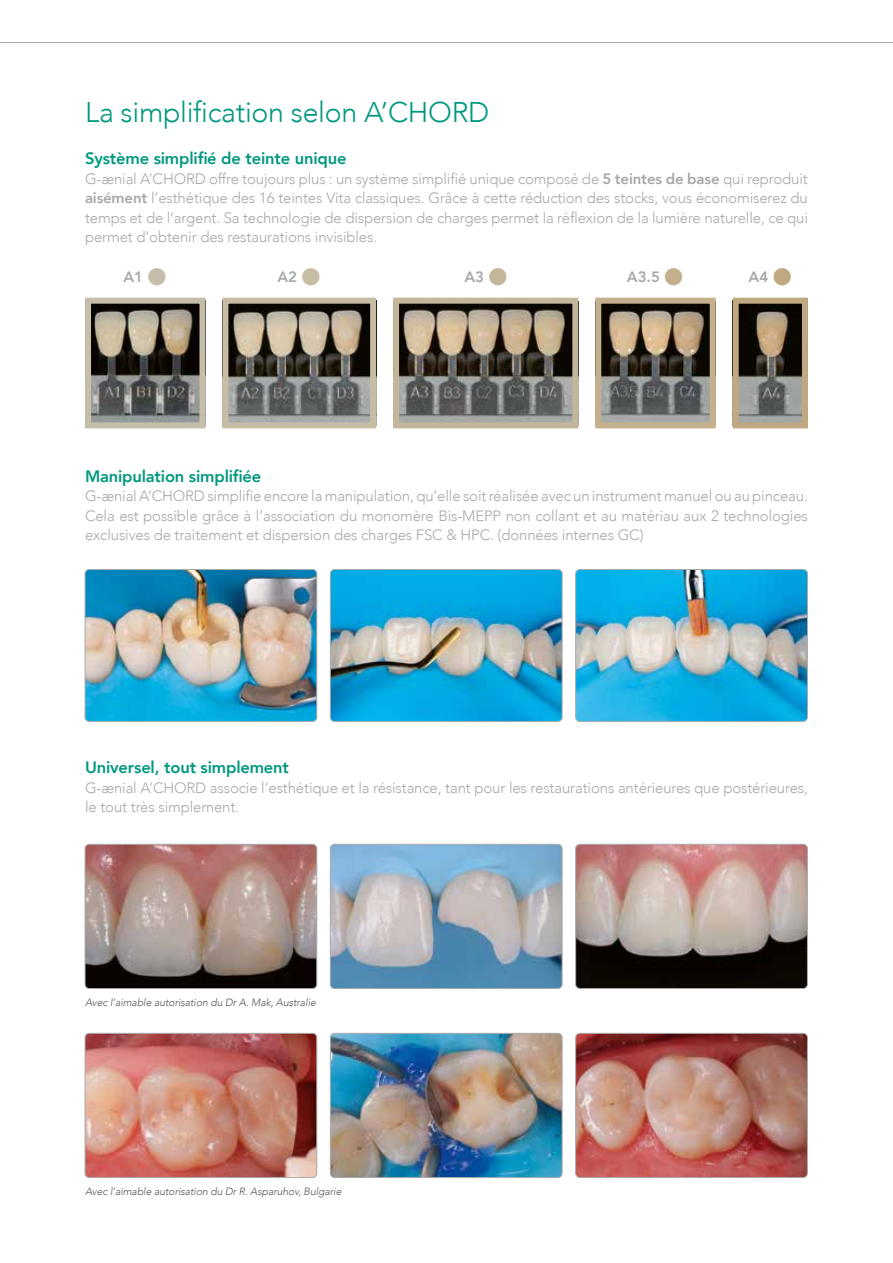
<style>
.page{position:relative;width:893px;height:1263px;background:#fff}
.page>*{position:absolute;margin:0;border:0;box-sizing:border-box;transform-origin:0 0}
.t1{font:300 28.5px "Avenir";letter-spacing:-.01em;color:#009880}
.t2{font:800 16.5px "Avenir";letter-spacing:-.01em;color:#009880}
.t3{font:300 15px/19.5px "Avenir";letter-spacing:-.01em;color:#a7a9a9;text-align:justify}
.t4{font:800 15px "Avenir";color:#a7a9a9}
.t5{font:italic 300 10.5px "Avenir";letter-spacing:-.01em;color:#555756}
.s1{font-weight:800}
.s2{color:#c4beaa}
.s3{color:#c7bda5}
.s4{color:#c3b69a}
.s5{color:#c5b08d}
.s6{color:#c0a881}
</style>
<div class="page">
<svg style="left:0;top:42px;width:893px;height:1px"></svg>
<img style="left:92px;top:305px;width:106px;height:116px">
<div style="left:85px;top:298px;width:120px;height:130px;border:6px solid #c4beaa"></div>
<img style="left:85px;top:569px;width:230px;height:152px">
<div style="left:85px;top:569px;width:232px;height:153px;border:1px solid #a7a9a9;border-radius:4px"></div>
<img style="left:85px;top:1033px;width:232px;height:144px">
<div style="left:85px;top:1033px;width:232px;height:145px;border:1px solid #a7a9a9;border-radius:4px"></div>
<img style="left:85px;top:844px;width:232px;height:144px">
<div style="left:85px;top:844px;width:232px;height:145px;border:1px solid #a7a9a9;border-radius:4px"></div>
<img style="left:332px;top:569px;width:230px;height:152px">
<div style="left:330px;top:569px;width:232px;height:153px;border:1px solid #a7a9a9;border-radius:4px"></div>
<img style="left:577px;top:571px;width:229px;height:149px">
<div style="left:575px;top:569px;width:233px;height:153px;border:1px solid #a7a9a9;border-radius:4px"></div>
<img style="left:332px;top:1033px;width:230px;height:144px">
<div style="left:330px;top:1033px;width:232px;height:145px;border:1px solid #a7a9a9;border-radius:4px"></div>
<img style="left:577px;top:1035px;width:229px;height:141px">
<div style="left:575px;top:1033px;width:233px;height:145px;border:1px solid #a7a9a9;border-radius:4px"></div>
<img style="left:332px;top:844px;width:230px;height:144px">
<div style="left:330px;top:844px;width:232px;height:145px;border:1px solid #a7a9a9;border-radius:4px"></div>
<img style="left:577px;top:846px;width:229px;height:141px">
<div style="left:575px;top:844px;width:233px;height:145px;border:1px solid #a7a9a9;border-radius:4px"></div>
<img style="left:400px;top:305px;width:171px;height:116px">
<div style="left:393px;top:298px;width:185px;height:130px;border:6px solid #c3b69a"></div>
<img style="left:229px;top:305px;width:140px;height:116px">
<div style="left:222px;top:298px;width:154px;height:130px;border:6px solid #c7bda5"></div>
<img style="left:602px;top:305px;width:107px;height:116px">
<div style="left:595px;top:298px;width:121px;height:130px;border:6px solid #c5b08d"></div>
<img style="left:740px;top:305px;width:61px;height:116px">
<div style="left:733px;top:298px;width:75px;height:130px;border:6px solid #c0a881"></div>
<h1 class="t1" style="left:85px;top:95px;width:406px">La simplification selon A’CHORD</h1>
<p class="t2" style="left:85px;top:146px;width:263px">Système simplifié de teinte unique</p>
<p class="t3" style="left:85px;top:169px;width:724px">G-ænial A’CHORD offre toujours plus : un système simplifié unique composé de <span class="s1">5 teintes de base</span> qui reproduit <span class="s1">aisément</span> l’esthétique des 16 teintes Vita classiques. Grâce à cette réduction des stocks, vous économiserez du temps et de l’argent. Sa technologie de dispersion de charges permet la réflexion de la lumière naturelle, ce qui permet d’obtenir des restaurations invisibles.</p>
<p class="t4" style="left:123px;top:265px;width:45px">A1 <span class="s2">●</span></p>
<p class="t4" style="left:277px;top:265px;width:45px">A2 <span class="s3">●</span></p>
<p class="t4" style="left:464px;top:265px;width:45px">A3 <span class="s4">●</span></p>
<p class="t4" style="left:627px;top:265px;width:58px">A3.5 <span class="s5">●</span></p>
<p class="t4" style="left:748px;top:265px;width:45px">A4 <span class="s6">●</span></p>
<p class="t2" style="left:85px;top:463px;width:178px">Manipulation simplifiée</p>
<p class="t3" style="left:85px;top:486px;width:724px">G-ænial A’CHORD simplifie encore la manipulation, qu’elle soit réalisée avec un instrument manuel ou au pinceau.<br>Cela est possible grâce à l’association du monomère Bis-MEPP non collant et au matériau aux 2 technologies exclusives de traitement et dispersion des charges FSC &amp; HPC. (données internes GC)</p>
<p class="t2" style="left:85px;top:755px;width:205px">Universel, tout simplement</p>
<p class="t3" style="left:85px;top:778px;width:724px">G-ænial A’CHORD associe l’esthétique et la résistance, tant pour les restaurations antérieures que postérieures, le tout très simplement.</p>
<p class="t5" style="left:85px;top:996px;width:232px">Avec l’aimable autorisation du Dr A. Mak, Australie</p>
<p class="t5" style="left:85px;top:1185px;width:258px">Avec l’aimable autorisation du Dr R. Asparuhov, Bulgarie</p>
</div>
